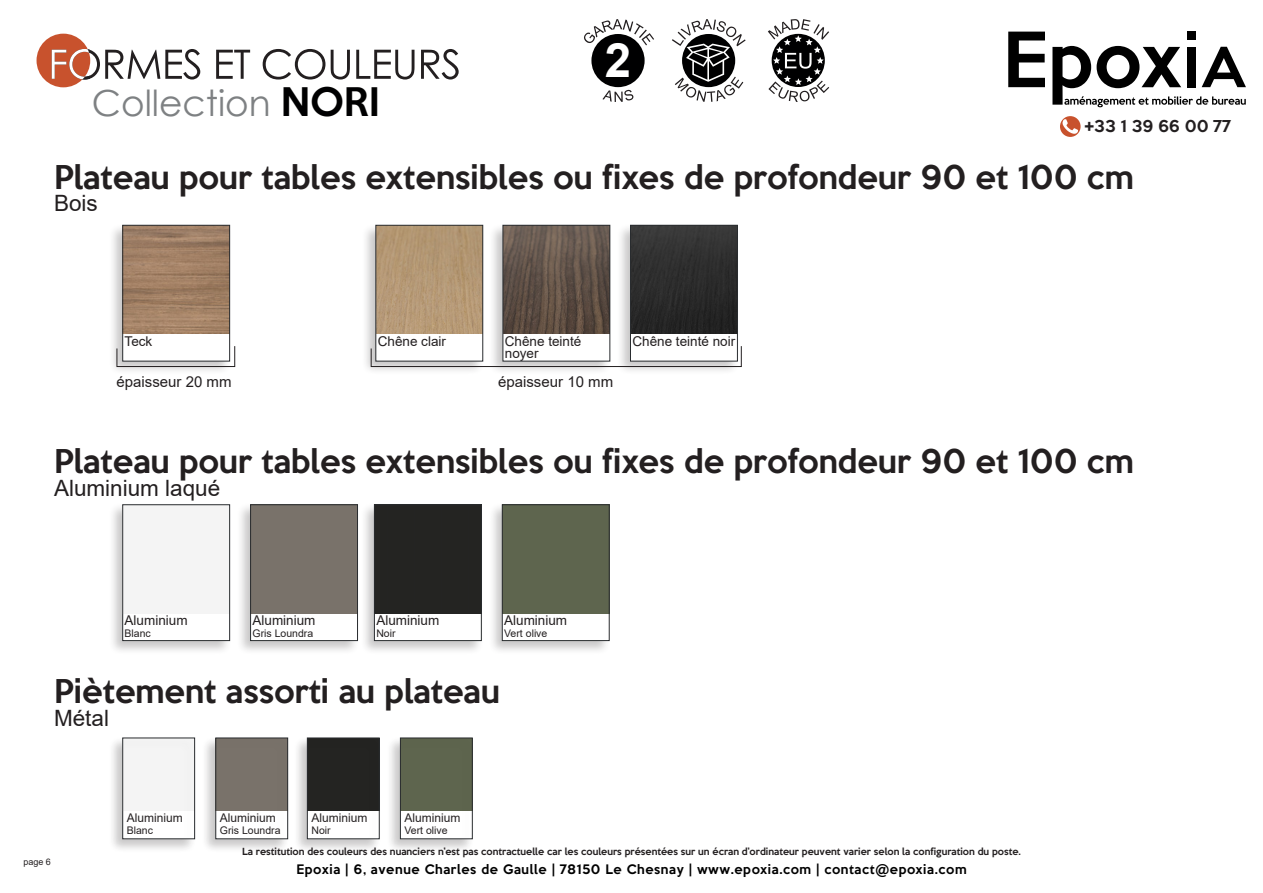
<style>
.page{position:relative;width:1263px;height:893px;background:#fff}
.page>*{position:absolute;margin:0;border:0;box-sizing:border-box;transform-origin:0 0}
.t1{font:700 47.4px "Arial";color:#fff}
.t2{font:36px "Century Gothic";color:#7e8183}
.t3{font:500 30px "Keep Calm";color:#231f20}
.t4{font:22.5px "Arial";color:#231f20}
.t5{font:15px "Arial";color:#231f20}
.t6{font:500 15px "Keep Calm";color:#231f20}
.t7{font:13.5px/12px "Arial";color:#231f20}
.t8{font:500 12px "Keep Calm";letter-spacing:.05em;color:#000}
.t9{font:12px "Arial";color:#231f20}
.t10{font:10.5px "Arial";color:#231f20}
.t11{font:500 9px "Keep Calm";color:#231f20}
.t12{font:9px "Arial";color:#231f20}
.s1{font-family:"Keep Calm";font-weight:500;color:#000001}
</style>
<div class="page">
<div style="left:37px;top:34px;width:53px;height:53px;background:#c8522d;border-radius:50%"></div>
<svg style="left:672px;top:19px;width:74px;height:83px"></svg>
<div style="left:591px;top:34px;width:54px;height:53px;background:#000001;border-radius:50%"></div>
<svg style="left:584px;top:19px;width:70px;height:26px"></svg>
<svg style="left:602px;top:90px;width:31px;height:12px"></svg>
<svg style="left:216px;top:50px;width:34px;height:29px"></svg>
<svg style="left:263px;top:49px;width:62px;height:31px"></svg>
<svg style="left:331px;top:50px;width:19px;height:30px"></svg>
<svg style="left:356px;top:50px;width:58px;height:30px"></svg>
<svg style="left:421px;top:49px;width:38px;height:31px"></svg>
<svg style="left:52px;top:49px;width:148px;height:31px"></svg>
<div style="left:1060px;top:116px;width:20px;height:21px;background:#c8522d;border-radius:50%"></div>
<svg style="left:1062px;top:119px;width:16px;height:15px"></svg>
<svg style="left:1008px;top:32px;width:37px;height:55px"></svg>
<div style="left:1187px;top:31px;width:9px;height:9px;background:#000"></div>
<svg style="left:1052px;top:46px;width:194px;height:61px"></svg>
<svg style="left:768px;top:19px;width:61px;height:83px"></svg>
<div style="left:108px;top:735px;width:89px;height:118px;background:#231f20;opacity:.25"></div>
<div style="left:123px;top:738px;width:72px;height:101px;border:1px solid #292c2f"></div>
<div style="left:293px;top:735px;width:88px;height:118px;background:#231f20;opacity:.25"></div>
<div style="left:307px;top:738px;width:72px;height:101px;border:1px solid #292c2f"></div>
<div style="left:201px;top:735px;width:89px;height:118px;background:#231f20;opacity:.25"></div>
<div style="left:216px;top:738px;width:72px;height:101px;border:1px solid #292c2f"></div>
<div style="left:386px;top:735px;width:88px;height:118px;background:#231f20;opacity:.25"></div>
<div style="left:400px;top:738px;width:72px;height:101px;border:1px solid #292c2f"></div>
<div style="left:108px;top:223px;width:124px;height:152px;background:#231f20;opacity:.25"></div>
<div style="left:123px;top:225px;width:107px;height:136px;background:#fff"></div>
<div style="left:362px;top:223px;width:123px;height:152px;background:#231f20;opacity:.25"></div>
<div style="left:376px;top:225px;width:107px;height:136px;background:#fff"></div>
<div style="left:489px;top:223px;width:123px;height:152px;background:#231f20;opacity:.25"></div>
<div style="left:503px;top:225px;width:107px;height:136px;background:#fff"></div>
<div style="left:616px;top:223px;width:124px;height:152px;background:#231f20;opacity:.25"></div>
<div style="left:630px;top:225px;width:107px;height:136px;background:#fff"></div>
<div style="left:108px;top:502px;width:124px;height:153px;background:#231f20;opacity:.25"></div>
<div style="left:123px;top:505px;width:107px;height:136px;background:#f4f4f4"></div>
<div style="left:360px;top:502px;width:124px;height:153px;background:#231f20;opacity:.25"></div>
<div style="left:374px;top:505px;width:107px;height:136px;background:#fff"></div>
<div style="left:236px;top:502px;width:124px;height:153px;background:#231f20;opacity:.25"></div>
<svg style="left:251px;top:505px;width:106px;height:136px;fill:#79726a"></svg>
<div style="left:488px;top:502px;width:124px;height:153px;background:#231f20;opacity:.25"></div>
<div style="left:502px;top:505px;width:107px;height:136px;background:#fff"></div>
<img style="left:125px;top:227px;width:103px;height:107px">
<img style="left:378px;top:227px;width:103px;height:107px">
<img style="left:505px;top:227px;width:103px;height:107px">
<img style="left:632px;top:227px;width:104px;height:107px">
<div style="left:376px;top:507px;width:103px;height:106px;background:#242422"></div>
<div style="left:504px;top:507px;width:103px;height:106px;background:#5e654e"></div>
<div style="left:123px;top:225px;width:107px;height:136px;border:1px solid #292c2f"></div>
<div style="left:376px;top:225px;width:107px;height:136px;border:1px solid #292c2f"></div>
<div style="left:503px;top:225px;width:107px;height:136px;border:1px solid #292c2f"></div>
<div style="left:630px;top:225px;width:108px;height:136px;border:1px solid #292c2f"></div>
<div style="left:123px;top:505px;width:107px;height:136px;border:1px solid #292c2f"></div>
<div style="left:374px;top:505px;width:107px;height:136px;border:1px solid #292c2f"></div>
<div style="left:250px;top:505px;width:108px;height:136px;border:1px solid #292c2f"></div>
<div style="left:502px;top:505px;width:107px;height:136px;border:1px solid #292c2f"></div>
<svg style="left:116px;top:345px;width:119px;height:22px"></svg>
<svg style="left:370px;top:345px;width:372px;height:22px"></svg>
<h2 class="t2" style="left:92px;top:78px;width:290px">Collection <span class="s1">NORI</span></h2>
<h1 class="t1" style="left:605px;top:27px;width:28px">2</h1>
<h3 class="t6" style="left:1084px;top:113px;width:148px">+33 1 39 66 00 77</h3>
<p class="t3" style="left:54px;top:151px;width:1081px">Plateau pour tables extensibles ou fixes de profondeur 90 et 100 cm</p>
<p class="t4" style="left:54px;top:187px;width:45px">Bois</p>
<p class="t7" style="left:125px;top:335px;width:29px">Teck</p>
<p class="t7" style="left:378px;top:335px;width:70px">Chêne clair</p>
<p class="t7" style="left:505px;top:335px;width:78px">Chêne teinté noyer</p>
<p class="t7" style="left:632px;top:335px;width:104px">Chêne teinté noir</p>
<p class="t5" style="left:117px;top:371px;width:117px">épaisseur 20 mm</p>
<p class="t5" style="left:498px;top:371px;width:117px">épaisseur 10 mm</p>
<p class="t3" style="left:54px;top:435px;width:1081px">Plateau pour tables extensibles ou fixes de profondeur 90 et 100 cm</p>
<p class="t4" style="left:54px;top:472px;width:168px">Aluminium laqué</p>
<p class="t7" style="left:125px;top:614px;width:65px">Aluminium</p>
<p class="t10" style="left:125px;top:626px;width:28px">Blanc</p>
<p class="t7" style="left:252px;top:614px;width:65px">Aluminium</p>
<p class="t10" style="left:252px;top:626px;width:62px">Gris Loundra</p>
<p class="t7" style="left:376px;top:614px;width:65px">Aluminium</p>
<p class="t10" style="left:376px;top:626px;width:21px">Noir</p>
<p class="t7" style="left:504px;top:614px;width:65px">Aluminium</p>
<p class="t10" style="left:504px;top:626px;width:45px">Vert olive</p>
<p class="t3" style="left:54px;top:665px;width:447px">Piètement assorti au plateau</p>
<p class="t4" style="left:54px;top:702px;width:57px">Métal</p>
<p class="t12" style="left:23px;top:855px;width:29px">page 6</p>
<p class="t9" style="left:127px;top:809px;width:58px">Aluminium</p>
<p class="t10" style="left:127px;top:823px;width:28px">Blanc</p>
<p class="t9" style="left:220px;top:809px;width:58px">Aluminium</p>
<p class="t10" style="left:220px;top:823px;width:62px">Gris Loundra</p>
<p class="t9" style="left:311px;top:809px;width:58px">Aluminium</p>
<p class="t10" style="left:311px;top:823px;width:21px">Noir</p>
<p class="t9" style="left:404px;top:809px;width:58px">Aluminium</p>
<p class="t10" style="left:404px;top:823px;width:45px">Vert olive</p>
<p class="t11" style="left:242px;top:843px;width:780px">La restitution des couleurs des nuanciers n’est pas contractuelle car les couleurs présentées sur un écran d’ordinateur peuvent varier selon la configuration du poste.</p>
<h3 class="t8" style="left:296px;top:859px;width:672px">Epoxia | 6, avenue Charles de Gaulle | 78150 Le Chesnay | www.epoxia.com | contact@epoxia.com</h3>
</div>
